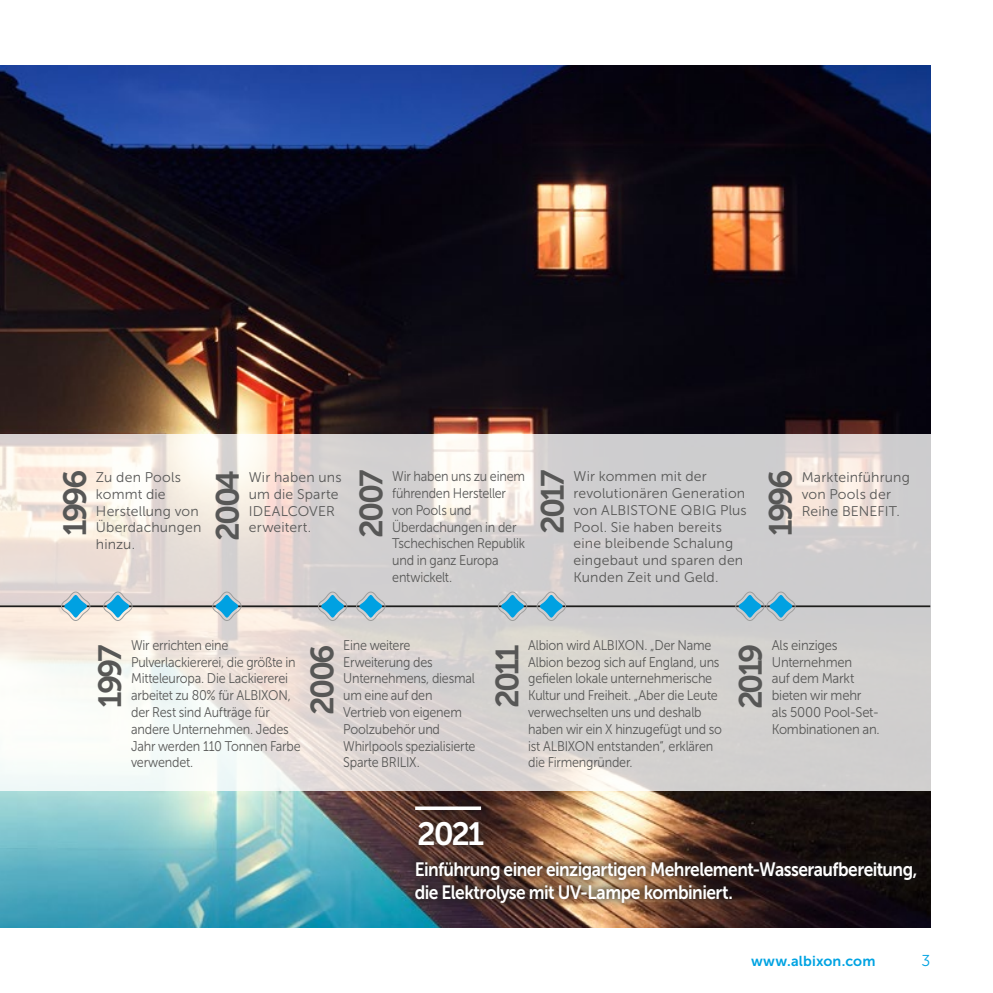
<style>
.page{position:relative;width:993px;height:993px;background:#fff}
.page>*{position:absolute;margin:0;border:0;box-sizing:border-box;transform-origin:0 0}
.t1{font:32.02px "Museo Sans 700";letter-spacing:-.085em;color:#575756}
.t2{font:32.02px "Museo Sans 700";color:#fff}
.t3{font:19.25px/23.1px "Museo Sans 700";letter-spacing:-.03em;color:#fff;scale:.9 1}
.t4{font:15.75px "Museo Sans 300";color:#00a3e2}
.t5{font:14.35px "Museo Sans 700";letter-spacing:.015em;color:#00a3e2}
.t6{font:14px/16.8px "Museo Sans 300";letter-spacing:-.015em;color:#575756;scale:.9 1}
.t7{font:14px/16.8px "Museo Sans 300";letter-spacing:.015em;color:#575756}
.t8{font:14px/16.8px "Museo Sans 300";letter-spacing:-.015em;color:#575756;scale:.93 1}
.t9{font:14px/16.8px "Museo Sans 300";letter-spacing:.01em;color:#575756}
</style>
<div class="page">
<img style="left:0;top:65px;width:929px;height:862px">
<svg style="left:0;top:434px;width:929px;height:357px;background:#dedad7"></svg>
<svg style="left:408px;top:811px;width:86px;height:40px;background:#4a3028"></svg>
<svg style="left:405px;top:795px;width:86px;height:25px;background:#472e28"></svg>
<hr style="left:415px;top:806px;width:66px;height:3px;background:#fff">
<div style="left:404px;top:851px;width:522px;height:61px;background:#1d1d1b;opacity:.75"></div>
<hr style="left:0;top:605px;width:929px;height:2px;background:#1d1d1b">
<svg style="left:61px;top:591px;width:29px;height:30px"></svg>
<svg style="left:103px;top:591px;width:29px;height:30px"></svg>
<svg style="left:212px;top:591px;width:29px;height:30px"></svg>
<svg style="left:317px;top:591px;width:30px;height:30px"></svg>
<svg style="left:356px;top:591px;width:29px;height:30px"></svg>
<svg style="left:497px;top:591px;width:29px;height:30px"></svg>
<svg style="left:536px;top:591px;width:29px;height:30px"></svg>
<svg style="left:734px;top:591px;width:61px;height:30px;background:#88b8cd"></svg>
<p class="t1" style="left:353px;top:537px;width:69px;rotate:-90deg">2007</p>
<p class="t1" style="left:534px;top:533px;width:65px;rotate:-90deg">2017</p>
<p class="t1" style="left:57px;top:536px;width:68px;rotate:-90deg">1996</p>
<p class="t1" style="left:210px;top:540px;width:73px;rotate:-90deg">2004</p>
<p class="t1" style="left:762px;top:536px;width:68px;rotate:-90deg">1996</p>
<p class="t6" style="left:392px;top:468px;width:149px">Wir haben uns zu einem führenden Hersteller von Pools und<br>Überdachungen in der<br>Tschechischen Republik und in ganz Europa entwickelt.</p>
<p class="t7" style="left:573px;top:468px;width:175px">Wir kommen mit der revolutionären Generation von ALBISTONE QBIG Plus<br>Pool. Sie haben bereits eine bleibende Schalung eingebaut und sparen den<br>Kunden Zeit und Geld.</p>
<p class="t7" style="left:96px;top:468px;width:107px">Zu den Pools kommt die<br>Herstellung von<br>Überdachungen hinzu.</p>
<p class="t7" style="left:801px;top:468px;width:110px">Markteinführung von Pools der<br>Reihe BENEFIT.</p>
<p class="t9" style="left:249px;top:468px;width:94px">Wir haben uns um die Sparte<br>IDEALCOVER</p>
<p class="t7" style="left:249px;top:519px;width:64px">erweitert.</p>
<p class="t1" style="left:92px;top:707px;width:65px;rotate:-90deg">1997</p>
<p class="t1" style="left:304px;top:714px;width:72px;rotate:-90deg">2006</p>
<p class="t6" style="left:528px;top:636px;width:217px">Albion wird ALBIXON. „Der Name<br>Albion bezog sich auf England, uns gefielen lokale unternehmerische<br>Kultur und Freiheit. „Aber die Leute verwechselten uns und deshalb haben wir ein X hinzugefügt und so ist ALBIXON entstanden“, erklären die Firmengründer.</p>
<p class="t8" style="left:771px;top:636px;width:118px">Als einziges<br>Unternehmen<br>auf dem Markt bieten wir mehr als 5000 Pool-Set-<br>Kombinationen an.</p>
<p class="t6" style="left:131px;top:636px;width:190px">Wir errichten eine<br>Pulverlackiererei, die größte in<br>Mitteleuropa. Die Lackiererei arbeitet zu 80% für ALBIXON, der Rest sind Aufträge für andere Unternehmen. Jedes<br>Jahr werden 110 Tonnen Farbe verwendet.</p>
<p class="t6" style="left:343px;top:636px;width:148px">Eine weitere<br>Erweiterung des<br>Unternehmens, diesmal um eine auf den<br>Vertrieb von eigenem<br>Poolzubehör und<br>Whirlpools spezialisierte<br>Sparte BRILIX.</p>
<p class="t1" style="left:489px;top:707px;width:65px;rotate:-90deg">2011</p>
<p class="t1" style="left:732px;top:709px;width:67px;rotate:-90deg">2019</p>
<p class="t2" style="left:417px;top:815px;width:69px">2021</p>
<p class="t3" style="left:414px;top:857px;width:560px">Einführung einer einzigartigen Mehrelement-Wasseraufbereitung, die Elektrolyse mit UV-Lampe kombiniert.</p>
<p class="t5" style="left:750px;top:952px;width:126px">www.albixon.com</p>
<p class="t4" style="left:921px;top:951px;width:10px">3</p>
</div>
